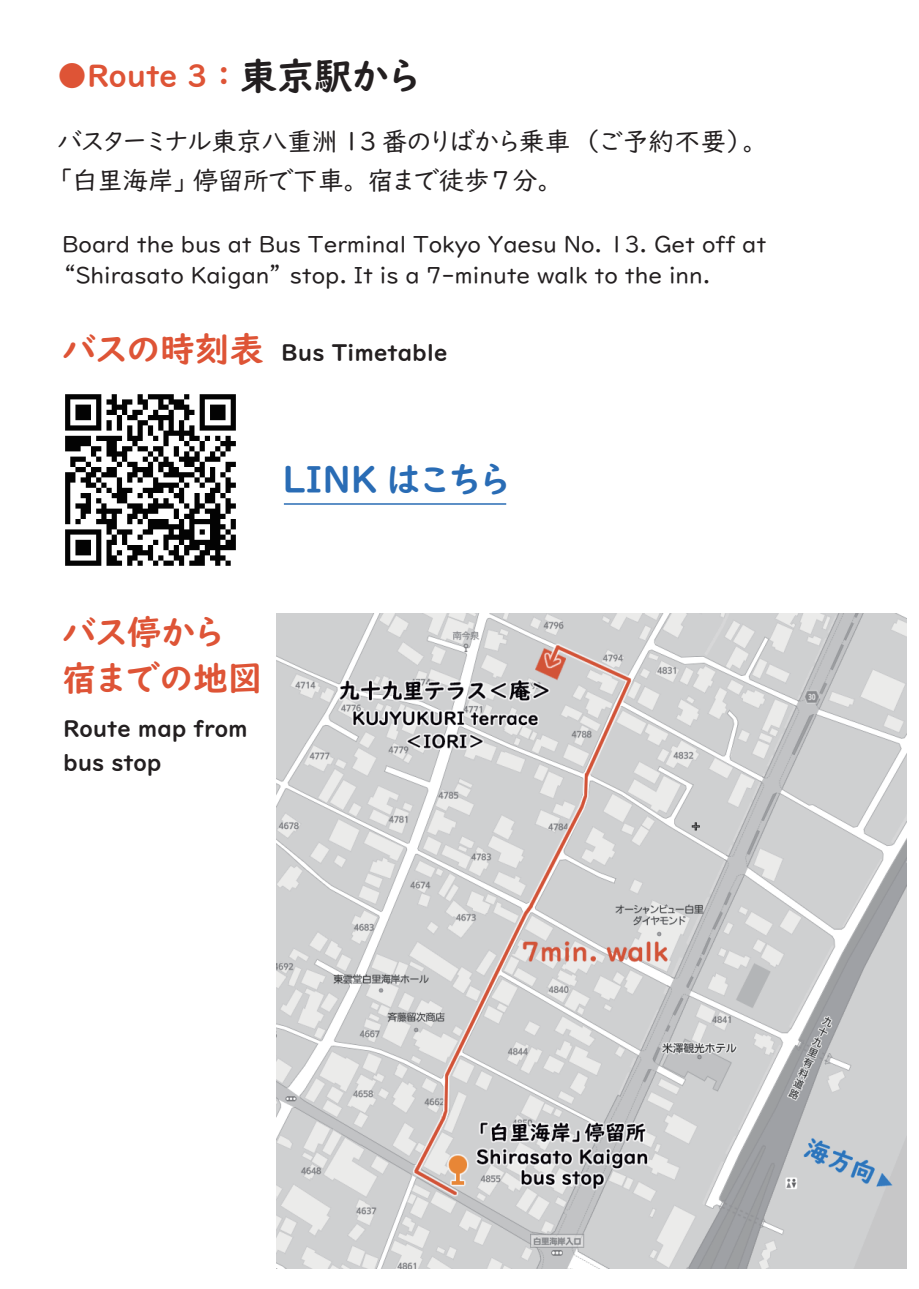
<style>
.page{position:relative;width:919px;height:1289px;background:#fff}
.page>*{position:absolute;margin:0;border:0;box-sizing:border-box;transform-origin:0 0}
.t1{font:36px "UD Digi Kyokasho NK B";color:#296cb5}
.t2{font:34.5px/46.5px "UD Digi Kyokasho NK B";color:#de5436}
.t3{font:30px "UD Digi Kyokasho NK B";color:#de5436}
.t4{font:25.95px/39px "UD Digi Kyokasho NK R";letter-spacing:-.025em;color:#231f20}
.t5{font:23.25px/31.7px "UD Digi Kyokasho NK R";letter-spacing:-.005em;color:#231f20}
.t6{font:22.5px/33px "UD Digi Kyokasho NK B";color:#231f20}
.s1{font-size:37.5px;color:#231f20}
</style>
<div class="page">
<hr style="left:284px;top:503px;width:222px;height:1px;background:#296cb5">
<img style="left:65px;top:394px;width:171px;height:172px">
<img style="left:276px;top:613px;width:630px;height:654px">
<p class="t3" style="left:57px;top:58px;width:364px">●Route ３：<span class="s1">東京駅から</span></p>
<p class="t4" style="left:57px;top:122px;width:700px">バスターミナル東京八重洲 13 番のりばから乗車（ご予約不要）。「白里海岸」停留所で下車。宿まで徒歩7分。</p>
<p class="t5" style="left:62px;top:228px;width:705px">Board the bus at Bus Terminal Tokyo Yaesu No. 13. Get off at “Shirasato Kaigan” stop. It is a 7-minute walk to the inn.</p>
<h2 class="t2" style="left:62px;top:325px;width:203px">バスの時刻表</h2>
<p class="t6" style="left:281px;top:337px;width:168px">Bus Timetable</p>
<h1 class="t1" style="left:282px;top:458px;width:229px">LINK はこちら</h1>
<h2 class="t2" style="left:62px;top:608px;width:202px">バス停から宿までの地図</h2>
<p class="t6" style="left:63px;top:712px;width:186px">Route map from bus stop</p>
</div>
